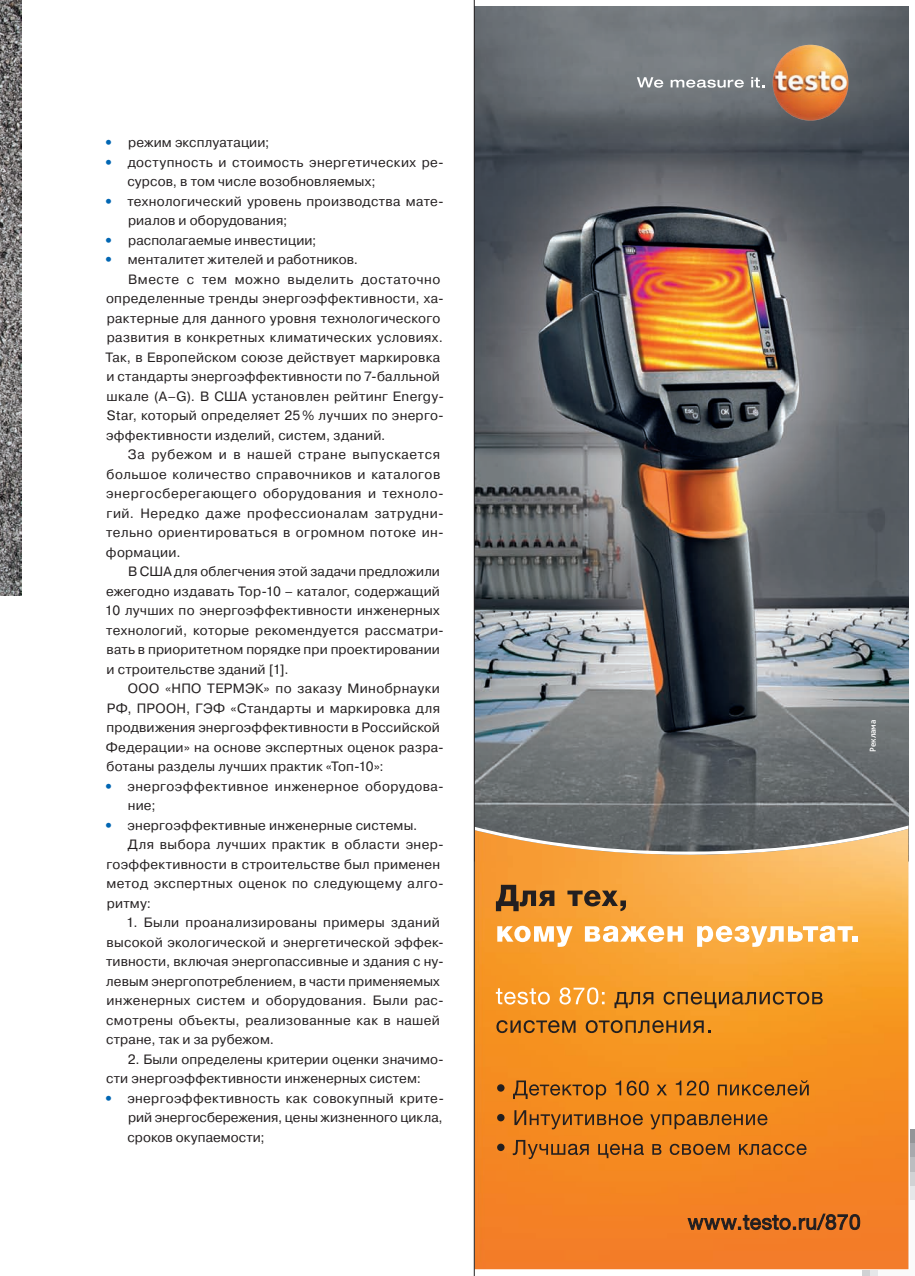
<style>
.page{position:relative;width:915px;height:1276px;background:#fff}
.page>*{position:absolute;margin:0;border:0;box-sizing:border-box;transform-origin:0 0}
.t1{font:13.5px/19.5px "Pragmatica";letter-spacing:.02em;color:#231f20}
.t2{font:13.5px "Pragmatica";letter-spacing:.045em;color:#231f20}
.t3{font:500 9px "Bliss Pro";letter-spacing:-.005em;color:#fff}
.s1{font-weight:800;color:#0166b3}
</style>
<div class="page">
<svg style="left:910px;top:1129px;width:4px;height:14px"></svg>
<svg style="left:910px;top:1143px;width:4px;height:15px"></svg>
<svg style="left:910px;top:1158px;width:4px;height:14px"></svg>
<svg style="left:910px;top:1172px;width:4px;height:14px"></svg>
<svg style="left:910px;top:1186px;width:4px;height:14px"></svg>
<svg style="left:884px;top:1200px;width:30px;height:76px"></svg>
<svg style="left:877px;top:1269px;width:7px;height:7px"></svg>
<svg style="left:869px;top:1269px;width:8px;height:7px"></svg>
<svg style="left:861px;top:1269px;width:8px;height:7px"></svg>
<img style="left:0;top:0;width:21px;height:596px">
<img style="left:475px;top:7px;width:433px;height:818px">
<svg style="left:475px;top:825px;width:433px;height:444px;background:#ed9231"></svg>
<img style="left:772px;top:45px;width:76px;height:76px;border-radius:38px">
<svg style="left:636px;top:77px;width:27px;height:11px"></svg>
<svg style="left:670px;top:80px;width:73px;height:8px"></svg>
<svg style="left:751px;top:77px;width:13px;height:11px"></svg>
<svg style="left:495px;top:885px;width:59px;height:26px;background:#946229"></svg>
<svg style="left:567px;top:890px;width:58px;height:21px"></svg>
<svg style="left:497px;top:926px;width:75px;height:21px"></svg>
<svg style="left:584px;top:926px;width:98px;height:16px"></svg>
<svg style="left:697px;top:926px;width:160px;height:21px"></svg>
<svg style="left:495px;top:988px;width:54px;height:16px"></svg>
<svg style="left:559px;top:987px;width:45px;height:17px"></svg>
<svg style="left:614px;top:992px;width:39px;height:16px"></svg>
<svg style="left:663px;top:991px;width:159px;height:17px;background:#ba7a26"></svg>
<svg style="left:496px;top:1020px;width:79px;height:13px"></svg>
<svg style="left:585px;top:1020px;width:125px;height:13px;background:#ab6e22"></svg>
<div style="left:497px;top:1084px;width:7px;height:7px;background:#231f20;border-radius:50%"></div>
<svg style="left:513px;top:1080px;width:93px;height:19px;background:#c1731f"></svg>
<svg style="left:615px;top:1080px;width:33px;height:15px"></svg>
<svg style="left:656px;top:1084px;width:10px;height:11px"></svg>
<svg style="left:675px;top:1080px;width:33px;height:15px"></svg>
<svg style="left:717px;top:1080px;width:91px;height:15px"></svg>
<div style="left:497px;top:1114px;width:7px;height:7px;background:#231f20;border-radius:50%"></div>
<svg style="left:514px;top:1110px;width:128px;height:19px;background:#c5731f"></svg>
<svg style="left:650px;top:1114px;width:117px;height:15px;background:#b66c1f"></svg>
<div style="left:497px;top:1143px;width:7px;height:8px;background:#231f20;border-radius:50%"></div>
<svg style="left:512px;top:1140px;width:76px;height:19px"></svg>
<svg style="left:598px;top:1143px;width:45px;height:15px"></svg>
<svg style="left:652px;top:1144px;width:9px;height:10px"></svg>
<svg style="left:669px;top:1143px;width:60px;height:12px"></svg>
<svg style="left:738px;top:1143px;width:68px;height:12px"></svg>
<svg style="left:687px;top:1213px;width:173px;height:19px;background:#aa5d23"></svg>
<hr style="left:474px;top:0;width:1px;height:1276px;background:#231f20">
<p class="t1" style="left:104px;top:133px;width:167px"><span class="s1">•</span> режим эксплуатации;</p>
<p class="t1" style="left:127px;top:152px;width:318px;text-indent:-23px"><span class="s1">•</span> доступность и стоимость энергетических ре&shy;сурсов, в том числе возобновляемых;</p>
<p class="t1" style="left:128px;top:191px;width:317px;text-indent:-24px"><span class="s1">•</span> технологический уровень производства мате&shy;риалов и оборудования;</p>
<p class="t1" style="left:104px;top:230px;width:214px"><span class="s1">•</span> располагаемые инвестиции;</p>
<p class="t1" style="left:104px;top:250px;width:255px"><span class="s1">•</span> менталитет жителей и работников.</p>
<p class="t2" style="left:128px;top:271px;width:314px">Вместе с тем можно выделить достаточно</p>
<p class="t1" style="left:106px;top:289px;width:339px">определенные тренды энергоэффективности, ха-</p>
<p class="t1" style="left:107px;top:308px;width:335px">рактерные для данного уровня технологического</p>
<p class="t1" style="left:107px;top:328px;width:337px">развития в конкретных климатических условиях.</p>
<p class="t1" style="left:105px;top:347px;width:336px">Так, в Европейском союзе действует маркировка</p>
<p class="t1" style="left:107px;top:367px;width:334px">и стандарты энергоэффективности по 7-балльной</p>
<p class="t1" style="left:107px;top:386px;width:339px">шкале (A–G). В США установлен рейтинг Energy-</p>
<p class="t1" style="left:107px;top:406px;width:338px">Star, который определяет 25% лучших по энерго-</p>
<p class="t1" style="left:106px;top:425px;width:281px">эффективности изделий, систем, зданий.</p>
<p class="t2" style="left:128px;top:446px;width:313px">За рубежом и в нашей стране выпускается</p>
<p class="t1" style="left:106px;top:464px;width:335px">большое количество справочников и каталогов</p>
<p class="t2" style="left:106px;top:485px;width:339px">энергосберегающего оборудования и техноло-</p>
<p class="t2" style="left:106px;top:504px;width:339px">гий. Нередко даже профессионалам затрудни-</p>
<p class="t1" style="left:106px;top:523px;width:339px">тельно ориентироваться в огромном потоке ин-</p>
<p class="t1" style="left:106px;top:542px;width:76px">формации.</p>
<p class="t1" style="left:128px;top:562px;width:313px">В США для облегчения этой задачи предложили</p>
<p class="t1" style="left:106px;top:581px;width:335px">ежегодно издавать Top-10 – каталог, содержащий</p>
<p class="t1" style="left:105px;top:601px;width:336px">10 лучших по энергоэффективности инженерных</p>
<p class="t1" style="left:106px;top:620px;width:339px">технологий, которые рекомендуется рассматри-</p>
<p class="t1" style="left:106px;top:640px;width:335px">вать в приоритетном порядке при проектировании</p>
<p class="t1" style="left:106px;top:659px;width:183px">и строительстве зданий [1].</p>
<p class="t1" style="left:128px;top:679px;width:313px">ООО «НПО ТЕРМЭК» по заказу Минобрнауки</p>
<p class="t1" style="left:107px;top:698px;width:334px">РФ, ПРООН, ГЭФ «Стандарты и маркировка для</p>
<p class="t1" style="left:106px;top:718px;width:335px">продвижения энергоэффективности в Российской</p>
<p class="t1" style="left:106px;top:737px;width:339px">Федерации» на основе экспертных оценок разра-</p>
<p class="t1" style="left:106px;top:757px;width:278px">ботаны разделы лучших практик «Топ-10»:</p>
<p class="t1" style="left:128px;top:776px;width:317px;text-indent:-24px"><span class="s1">•</span> энергоэффективное инженерное оборудова&shy;ние;</p>
<p class="t1" style="left:104px;top:815px;width:314px"><span class="s1">•</span> энергоэффективные инженерные системы.</p>
<p class="t1" style="left:128px;top:835px;width:317px">Для выбора лучших практик в области энер-</p>
<p class="t1" style="left:106px;top:854px;width:335px">гоэффективности в строительстве был применен</p>
<p class="t1" style="left:106px;top:874px;width:339px">метод экспертных оценок по следующему алго-</p>
<p class="t1" style="left:107px;top:893px;width:46px">ритму:</p>
<p class="t1" style="left:106px;top:913px;width:339px;text-indent:20px">1. Были проанализированы примеры зданий высокой экологической и энергетической эффек&shy;тивности, включая энергопассивные и здания с ну&shy;левым энергопотреблением, в части применяемых инженерных систем и оборудования. Были рас&shy;смотрены объекты, реализованные как в нашей стране, так и за рубежом.</p>
<p class="t1" style="left:106px;top:1049px;width:339px;text-indent:22px">2. Были определены критерии оценки значимо&shy;сти энергоэффективности инженерных систем:</p>
<p class="t1" style="left:127px;top:1088px;width:318px;text-align:justify;text-indent:-23px"><span class="s1">•</span> энергоэффективность как совокупный крите&shy;рий энергосбережения, цены жизненного цикла, сроков окупаемости;</p>
<p class="t3" style="left:866px;top:752px;width:34px;rotate:-90deg">Реклама</p>
</div>
